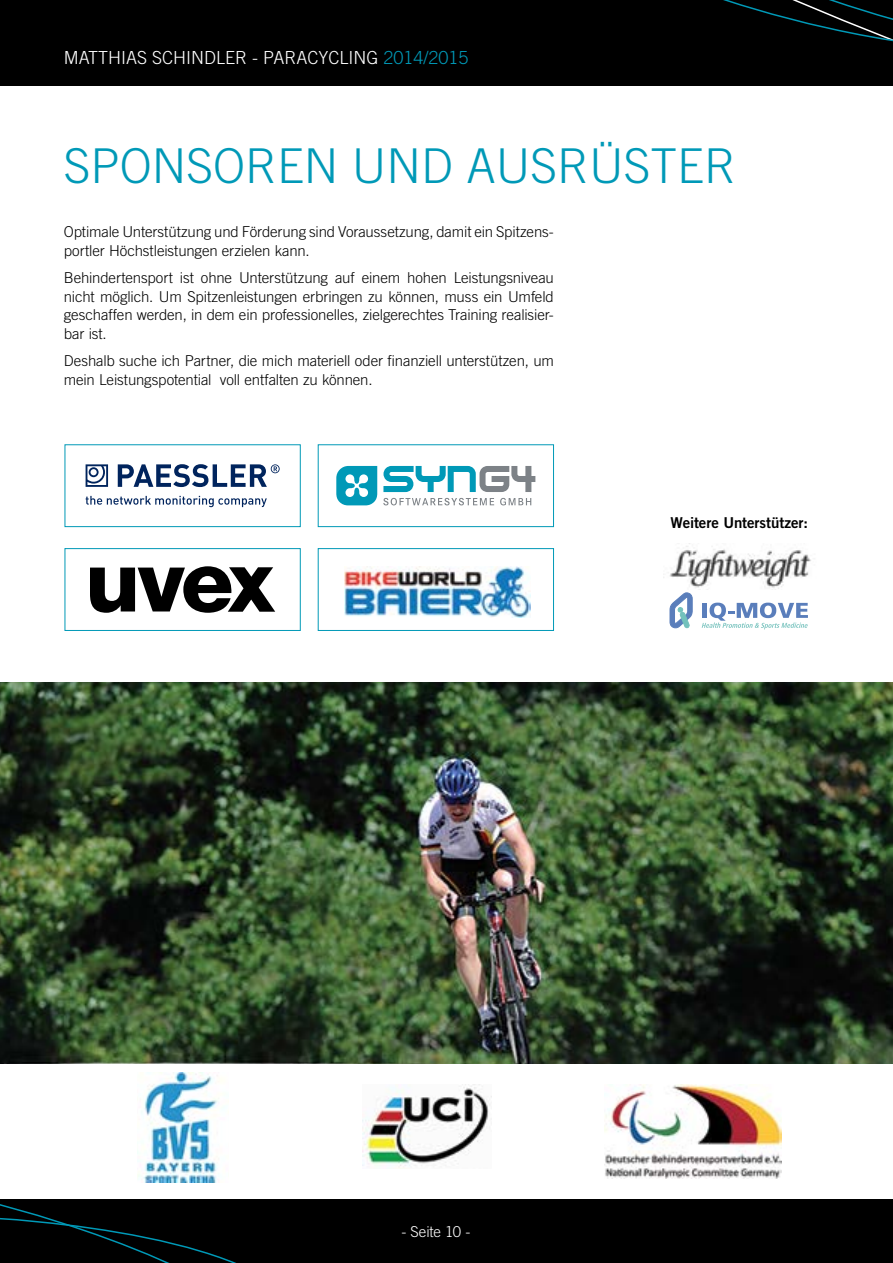
<style>
.page{position:relative;width:893px;height:1263px;background:#fff}
.page>*{position:absolute;margin:0;border:0;box-sizing:border-box;transform-origin:0 0}
.t1{font:300 48px "Trade Gothic LT Std";color:#0099b7}
.t2{font:300 18px "Trade Gothic LT Std";color:#fff}
.t3{font:300 15px/18.8px "Trade Gothic LT Std";letter-spacing:-.01em;color:#000}
.t4{font:15px "Trade Gothic LT Std Bd 2";letter-spacing:-.005em;color:#000}
.t5{font:300 15px "Trade Gothic LT Std";letter-spacing:-.01em;color:#fff}
.s1{color:#0099b7}
</style>
<div class="page">
<div style="left:0;top:1199px;width:893px;height:64px;background:#000"></div>
<div style="left:0;top:0;width:893px;height:85px;background:#000"></div>
<img style="left:363px;top:1084px;width:127px;height:84px">
<img style="left:604px;top:1084px;width:177px;height:94px">
<img style="left:137px;top:1072px;width:85px;height:111px">
<svg style="left:687px;top:0;width:206px;height:86px"></svg>
<svg style="left:0;top:1204px;width:236px;height:59px"></svg>
<div style="left:65px;top:444px;width:236px;height:83px;background:#fff;border:1px solid #0099b7"></div>
<svg style="left:86px;top:496px;width:181px;height:11px"></svg>
<svg style="left:86px;top:464px;width:22px;height:23px"></svg>
<svg style="left:118px;top:464px;width:162px;height:23px"></svg>
<img style="left:0;top:682px;width:893px;height:381px">
<div style="left:65px;top:548px;width:236px;height:83px;background:#fff;border:1px solid #0099b7"></div>
<div style="left:318px;top:444px;width:236px;height:83px;background:#fff;border:1px solid #0099b7"></div>
<img style="left:344px;top:566px;width:186px;height:51px">
<div style="left:318px;top:548px;width:236px;height:83px;border:1px solid #0099b7"></div>
<svg style="left:383px;top:498px;width:111px;height:7px"></svg>
<svg style="left:500px;top:498px;width:31px;height:7px"></svg>
<svg style="left:336px;top:466px;width:41px;height:39px"></svg>
<svg style="left:383px;top:466px;width:152px;height:26px"></svg>
<svg style="left:90px;top:566px;width:185px;height:47px"></svg>
<svg style="left:670px;top:592px;width:23px;height:36px"></svg>
<svg style="left:702px;top:603px;width:106px;height:26px"></svg>
<img style="left:669px;top:543px;width:142px;height:46px">
<p class="t2" style="left:64px;top:47px;width:406px">MATTHIAS SCHINDLER - PARACYCLING <span class="s1">2014/2015</span></p>
<h1 class="t1" style="left:64px;top:138px;width:674px">SPONSOREN UND AUSRÜSTER</h1>
<p class="t3" style="left:64px;top:222px;width:492px">Optimale Unterstützung und Förderung sind Voraussetzung, damit ein Spitzens&shy;portler Höchstleistungen erzielen kann.</p>
<p class="t3" style="left:64px;top:268px;width:492px;text-align:justify">Behindertensport ist ohne Unterstützung auf einem hohen Leistungsniveau nicht möglich. Um Spitzenleistungen erbringen zu können, muss ein Umfeld geschaffen werden, in dem ein professionelles, zielgerechtes Training realisier&shy;bar ist.</p>
<p class="t3" style="left:64px;top:352px;width:492px">Deshalb suche ich Partner, die mich materiell oder finanziell unterstützen, um mein Leistungspotential voll entfalten zu können.</p>
<p class="t4" style="left:671px;top:514px;width:139px">Weitere Unterstützer:</p>
<p class="t5" style="left:401px;top:1222px;width:71px">- Seite 10 -</p>
</div>
